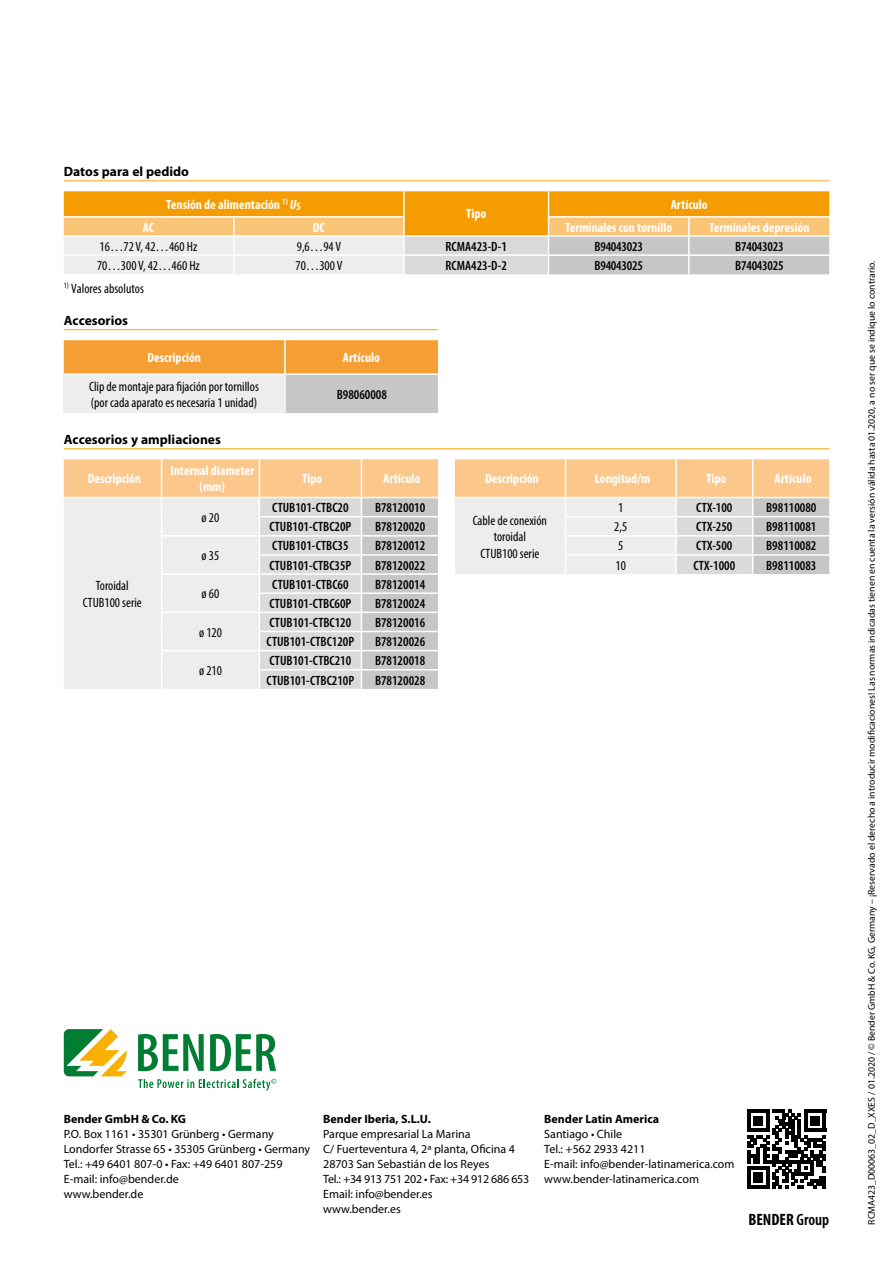
<style>
.page{position:relative;width:893px;height:1263px;background:#fff}
.page>*{position:absolute;margin:0;border:0;box-sizing:border-box;transform-origin:0 0}
.t1{font:700 condensed 16.5px "Myriad Pro";color:#000}
.t2{font:600 condensed 13.5px "Myriad Pro";color:#000}
.t3{font:condensed 13.5px/16.5px "Myriad Pro";color:#000;text-align:center}
.t4{font:700 condensed 13.5px/16.5px "Myriad Pro";color:#fff;text-align:center}
.t5{font:700 13.5px "Myriad Pro";color:#000}
.t6{font:12px/15px "Myriad Pro";color:#000}
.t7{font:700 12px "Myriad Pro";color:#000}
.t8{font:9.75px "Myriad Pro";color:#000}
.s1{font-style:italic}
.s2{font-weight:600}
</style>
<div class="page">
<svg style="left:138px;top:1079px;width:138px;height:12px"></svg>
<svg style="left:138px;top:1034px;width:66px;height:37px"></svg>
<svg style="left:210px;top:1034px;width:66px;height:37px"></svg>
<svg style="left:64px;top:1029px;width:63px;height:47px"></svg>
<svg style="left:747px;top:1109px;width:80px;height:80px"></svg>
<svg style="left:747px;top:1110px;width:79px;height:78px"></svg>
<hr style="left:804px;top:1110px;width:22px;height:3px;background:#000">
<div style="left:64px;top:340px;width:374px;height:33px;background:#f59e33"></div>
<div style="left:64px;top:374px;width:221px;height:38px;background:#ededed"></div>
<div style="left:285px;top:374px;width:153px;height:38px;background:#c6c6c6"></div>
<hr style="left:284px;top:340px;width:2px;height:33px;background:#fff">
<hr style="left:64px;top:373px;width:221px;height:2px;background:#fff">
<hr style="left:285px;top:373px;width:153px;height:2px;background:#fff">
<hr style="left:284px;top:375px;width:2px;height:37px;background:#fff">
<hr style="left:64px;top:329px;width:374px;height:1px;background:#f9b234">
<hr style="left:64px;top:448px;width:765px;height:1px;background:#f9b234">
<hr style="left:64px;top:180px;width:765px;height:1px;background:#f9b234">
<svg style="left:64px;top:191px;width:765px;height:83px;background:#ebc380"></svg>
<hr style="left:689px;top:216px;width:140px;height:2px;background:#fff">
<hr style="left:549px;top:235px;width:140px;height:2px;background:#fff">
<hr style="left:689px;top:235px;width:140px;height:2px;background:#fff">
<svg style="left:64px;top:459px;width:374px;height:230px;background:#e6ddd3"></svg>
<svg style="left:455px;top:459px;width:374px;height:115px;background:#ebdac6"></svg>
<p class="t5" style="left:64px;top:163px;width:127px">Datos para el pedido</p>
<p class="t4" style="left:166px;top:196px;width:136px">Tensión de alimentación <sup>1)</sup> <span class="s1">U</span><sub>S</sub></p>
<p class="t4" style="left:671px;top:196px;width:39px">Artículo</p>
<p class="t4" style="left:466px;top:205px;width:22px">Tipo</p>
<p class="t4" style="left:143px;top:218px;width:13px">AC</p>
<p class="t4" style="left:313px;top:218px;width:13px">DC</p>
<p class="t4" style="left:565px;top:218px;width:109px">Terminales con tornillo</p>
<p class="t4" style="left:709px;top:218px;width:102px">Terminales depresión</p>
<p class="t3" style="left:100px;top:238px;width:99px">16…72 V, 42…460 Hz</p>
<p class="t3" style="left:297px;top:238px;width:46px">9,6…94 V</p>
<p class="t2" style="left:446px;top:239px;width:63px">RCMA423-D-1</p>
<p class="t2" style="left:594px;top:239px;width:50px">B94043023</p>
<p class="t2" style="left:735px;top:239px;width:50px">B74043023</p>
<p class="t3" style="left:97px;top:257px;width:104px">70…300 V, 42…460 Hz</p>
<p class="t3" style="left:296px;top:257px;width:48px">70…300 V</p>
<p class="t2" style="left:446px;top:258px;width:63px">RCMA423-D-2</p>
<p class="t2" style="left:594px;top:258px;width:50px">B94043025</p>
<p class="t2" style="left:735px;top:258px;width:50px">B74043025</p>
<p class="t3" style="left:64px;top:280px;width:82px"><sup>1)</sup> Valores absolutos</p>
<p class="t5" style="left:64px;top:311px;width:66px">Accesorios</p>
<p class="t4" style="left:148px;top:349px;width:55px">Descripción</p>
<p class="t4" style="left:343px;top:349px;width:39px">Artículo</p>
<p class="t3" style="left:89px;top:378px;width:171px;text-align:left">Clip de montaje para fijación por tornillos (por cada aparato es necesaria 1 unidad)</p>
<p class="t2" style="left:337px;top:387px;width:52px">B98060008</p>
<p class="t5" style="left:64px;top:430px;width:159px">Accesorios y ampliaciones</p>
<p class="t4" style="left:88px;top:470px;width:55px">Descripción</p>
<p class="t4" style="left:170px;top:462px;width:85px">Internal diameter (mm)</p>
<p class="t4" style="left:302px;top:470px;width:22px">Tipo</p>
<p class="t4" style="left:383px;top:470px;width:39px">Artículo</p>
<p class="t3" style="left:83px;top:577px;width:60px">Toroidal<br>CTUB100 serie</p>
<p class="t3" style="left:202px;top:509px;width:19px">ø 20</p>
<p class="t3" style="left:202px;top:547px;width:19px">ø 35</p>
<p class="t3" style="left:202px;top:585px;width:19px">ø 60</p>
<p class="t3" style="left:199px;top:624px;width:24px">ø 120</p>
<p class="t3" style="left:199px;top:662px;width:24px">ø 210</p>
<p class="t2" style="left:272px;top:500px;width:78px">CTUB101-CTBC20</p>
<p class="t2" style="left:375px;top:500px;width:52px">B78120010</p>
<p class="t2" style="left:269px;top:519px;width:84px">CTUB101-CTBC20P</p>
<p class="t2" style="left:375px;top:519px;width:52px">B78120020</p>
<p class="t2" style="left:272px;top:539px;width:78px">CTUB101-CTBC35</p>
<p class="t2" style="left:375px;top:539px;width:52px">B78120012</p>
<p class="t2" style="left:269px;top:558px;width:84px">CTUB101-CTBC35P</p>
<p class="t2" style="left:375px;top:558px;width:52px">B78120022</p>
<p class="t2" style="left:272px;top:577px;width:78px">CTUB101-CTBC60</p>
<p class="t2" style="left:375px;top:577px;width:52px">B78120014</p>
<p class="t2" style="left:269px;top:596px;width:84px">CTUB101-CTBC60P</p>
<p class="t2" style="left:375px;top:596px;width:52px">B78120024</p>
<p class="t2" style="left:270px;top:615px;width:83px">CTUB101-CTBC120</p>
<p class="t2" style="left:375px;top:615px;width:52px">B78120016</p>
<p class="t2" style="left:267px;top:634px;width:89px">CTUB101-CTBC120P</p>
<p class="t2" style="left:375px;top:634px;width:52px">B78120026</p>
<p class="t2" style="left:270px;top:653px;width:83px">CTUB101-CTBC210</p>
<p class="t2" style="left:375px;top:653px;width:52px">B78120018</p>
<p class="t2" style="left:267px;top:673px;width:89px">CTUB101-CTBC210P</p>
<p class="t2" style="left:375px;top:673px;width:52px">B78120028</p>
<p class="t4" style="left:485px;top:470px;width:55px">Descripción</p>
<p class="t4" style="left:595px;top:470px;width:57px">Longitud/m</p>
<p class="t4" style="left:706px;top:470px;width:22px">Tipo</p>
<p class="t4" style="left:774px;top:470px;width:39px">Artículo</p>
<p class="t3" style="left:473px;top:512px;width:76px">Cable de conexión toroidal<br>CTUB100 serie</p>
<p class="t3" style="left:618px;top:499px;width:7px">1</p>
<p class="t2" style="left:696px;top:500px;width:38px">CTX-100</p>
<p class="t2" style="left:766px;top:500px;width:52px">B98110080</p>
<p class="t3" style="left:614px;top:518px;width:15px">2,5</p>
<p class="t2" style="left:696px;top:519px;width:38px">CTX-250</p>
<p class="t2" style="left:766px;top:519px;width:52px">B98110081</p>
<p class="t3" style="left:618px;top:537px;width:7px">5</p>
<p class="t2" style="left:696px;top:539px;width:38px">CTX-500</p>
<p class="t2" style="left:766px;top:539px;width:52px">B98110082</p>
<p class="t3" style="left:616px;top:557px;width:12px">10</p>
<p class="t2" style="left:693px;top:558px;width:43px">CTX-1000</p>
<p class="t2" style="left:766px;top:558px;width:52px">B98110083</p>
<p class="t7" style="left:64px;top:1111px;width:124px">Bender GmbH &amp; Co. KG</p>
<p class="t6" style="left:64px;top:1126px;width:248px">P.O. Box 1161 • 35301 Grünberg • Germany Londorfer Strasse 65 • 35305 Grünberg • Germany Tel.: +49 6401 807-0 • Fax: +49 6401 807-259<br>E-mail: info@bender.de<br>www.bender.de</p>
<p class="t7" style="left:323px;top:1111px;width:109px">Bender Iberia, S.L.U.</p>
<p class="t6" style="left:323px;top:1126px;width:208px">Parque empresarial La Marina<br>C/ Fuerteventura 4, 2ª planta, Oficina 4<br>28703 San Sebastián de los Reyes<br>Tel.: +34 913 751 202 • Fax: +34 912 686 653<br>Email: info@bender.es<br>www.bender.es</p>
<p class="t7" style="left:544px;top:1111px;width:116px">Bender Latin America</p>
<p class="t6" style="left:544px;top:1126px;width:192px">Santiago • Chile<br>Tel.: +562 2933 4211<br>E-mail: info@bender-latinamerica.com www.bender-latinamerica.com</p>
<h1 class="t1" style="left:748px;top:1209px;width:82px">BENDER <span class="s2">Group</span></h1>
<p class="t8" style="left:865px;top:1225px;width:966px;rotate:-90deg">RCMA423_D00063_02_D_XXES / 01.2020 / © Bender GmbH &amp; Co. KG, Germany – ¡Reservado el derecho a introducir modificaciones! Las normas indicadas tienen en cuenta la versión válida hasta 01.2020, a no ser que se indique lo contrario.</p>
</div>
